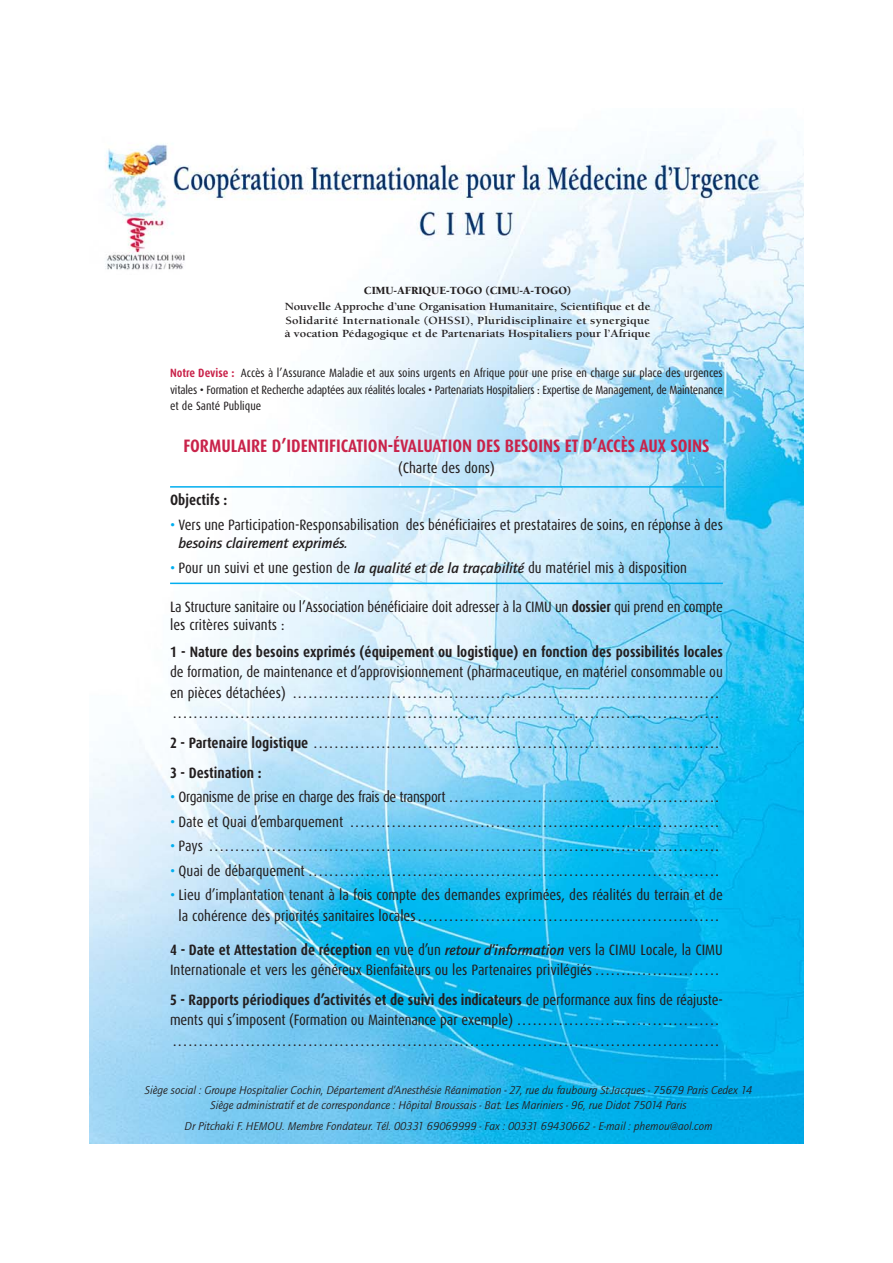
<style>
.page{position:relative;width:893px;height:1263px;background:#fff}
.page>*{position:absolute;margin:0;border:0;box-sizing:border-box;transform-origin:0 0}
.t1{font:700 18px "Dax Condensed";color:#c9234a}
.t2{font:15px/20.2px "Dax Condensed";letter-spacing:-.005em;color:#231f20}
.t3{font:700 15px "Dax Condensed";color:#231f20}
.t4{font:italic 700 15px "Quay Itc T";color:#231f20}
.t5{font:12px/16.5px "Dax Condensed";letter-spacing:-.02em;color:#231f20;text-align:justify}
.t6{font:italic 11.7px/15px "Quay Itc T";color:#231f20;text-align:center}
.t7{font:700 11.25px/13.5px "Berkeley";color:#231f20;text-align:justify;scale:1.1 1}
.t8{font:900 11.25px "Berkeley";color:#231f20}
.t9{font:700 10.5px/20.2px "Dax Condensed";color:#231f20;text-align:center}
.s1{font-weight:700;color:#c9234a}
.s2{color:#00aeef}
.s3{font-family:"Quay Itc T";font-weight:700;font-style:italic}
.s4{font-weight:700}
.s5{font-weight:400;font-size:15px}
.s6{font-size:15px}
.s7{font-weight:400;font-size:15px;color:#00aeef}
.s8{font-weight:700;font-size:10.5px}
</style>
<div class="page">
<img style="left:89px;top:131px;width:715px;height:1012px">
<hr style="left:170px;top:583px;width:553px;height:1px;background:#00aeef">
<hr style="left:170px;top:486px;width:553px;height:2px;background:#00aeef">
<p class="t8" style="left:364px;top:286px;width:209px">CIMU-AFRIQUE-TOGO (CIMU-A-TOGO)</p>
<p class="t7" style="left:285px;top:301px;width:334px">Nouvelle Approche d’une Organisation Humanitaire, Scientifique et de Solidarité Internationale (OHSSI), Pluridisciplinaire et synergique à vocation Pédagogique et de Partenariats Hospitaliers pour l’Afrique</p>
<p class="t5" style="left:170px;top:366px;width:554px"><span class="s1">Notre Devise :</span> Accès à l’Assurance Maladie et aux soins urgents en Afrique pour une prise en charge sur place des urgences vitales • Formation et Recherche adaptées aux réalités locales • Partenariats Hospitaliers : Expertise de Management, de Maintenance et de Santé Publique</p>
<h1 class="t1" style="left:183px;top:438px;width:528px">FORMULAIRE D’IDENTIFICATION-ÉVALUATION DES BESOINS ET D’ACCÈS AUX SOINS</h1>
<h2 class="t2" style="left:398px;top:459px;width:98px">(Charte des dons)</h2>
<h2 class="t3" style="left:170px;top:494px;width:59px">Objectifs :</h2>
<h2 class="t2" style="left:170px;top:516px;width:554px"><span class="s2">•</span> Vers une Participation-Responsabilisation des bénéficiaires et prestataires de soins, en réponse à des</h2>
<h2 class="t4" style="left:179px;top:538px;width:171px">besoins clairement exprimés.</h2>
<h2 class="t2" style="left:170px;top:558px;width:518px"><span class="s2">•</span> Pour un suivi et une gestion de <span class="s3">la qualité et de la traçabilité</span> du matériel mis à disposition</h2>
<h2 class="t2" style="left:170px;top:599px;width:554px;line-height:18px">La Structure sanitaire ou l’Association bénéficiaire doit adresser à la CIMU un <span class="s4">dossier</span> qui prend en compte les critères suivants :</h2>
<h2 class="t3" style="left:170px;top:645px;width:554px">1 - Nature des besoins exprimés (équipement ou logistique) en fonction des possibilités locales</h2>
<h2 class="t2" style="left:170px;top:663px;width:554px">de formation, de maintenance et d’approvisionnement (pharmaceutique, en matériel consommable ou</h2>
<p class="t9" style="left:170px;top:685px;width:550px"><span class="s5">en pièces détachées)</span> . . . . . . . . . . . . . . . . . . . . . . . . . . . . . . . . . . . . . . . . . . . . . . . . . . . . . . . . . . . . . . . . . . . . . . . . . . . . . . . . . . . . . . . . . . . . . . . . . . . . . . . . . . . . . . . . . . . . . . . . . . . . . . . . . . . . . . . . . . . . . . . . . . . . . . . . . . . . . . . . . . . . . . . . . . . . . . . . . . . . . . . . . . .</p>
<p class="t9" style="left:170px;top:735px;width:550px"><span class="s6">2 - Partenaire logistique</span> . . . . . . . . . . . . . . . . . . . . . . . . . . . . . . . . . . . . . . . . . . . . . . . . . . . . . . . . . . . . . . . . . . . . . . . . . . . . . .</p>
<h2 class="t3" style="left:170px;top:766px;width:93px">3 - Destination :</h2>
<p class="t9" style="left:170px;top:789px;width:550px"><span class="s7">•</span> <span class="s5">Organisme de prise en charge des frais de transport</span> . . . . . . . . . . . . . . . . . . . . . . . . . . . . . . . . . . . . . . . . . . . . . . . . . . . .</p>
<p class="t9" style="left:170px;top:814px;width:550px"><span class="s7">•</span> <span class="s5">Date et Quai d’embarquement</span> . . . . . . . . . . . . . . . . . . . . . . . . . . . . . . . . . . . . . . . . . . . . . . . . . . . . . . . . . . . . . . . . . . . . . . .</p>
<p class="t9" style="left:170px;top:838px;width:550px"><span class="s7">•</span> <span class="s5">Pays</span> . . . . . . . . . . . . . . . . . . . . . . . . . . . . . . . . . . . . . . . . . . . . . . . . . . . . . . . . . . . . . . . . . . . . . . . . . . . . . . . . . . . . . . . . . . . . . . . . . .</p>
<p class="t9" style="left:170px;top:863px;width:550px"><span class="s7">•</span> <span class="s5">Quai de débarquement</span> . . . . . . . . . . . . . . . . . . . . . . . . . . . . . . . . . . . . . . . . . . . . . . . . . . . . . . . . . . . . . . . . . . . . . . . . . . . . . . .</p>
<h2 class="t2" style="left:170px;top:886px;width:554px"><span class="s2">•</span> Lieu d’implantation tenant à la fois compte des demandes exprimées, des réalités du terrain et de</h2>
<p class="t9" style="left:179px;top:908px;width:541px"><span class="s5">la cohérence des priorités sanitaires locales</span> . . . . . . . . . . . . . . . . . . . . . . . . . . . . . . . . . . . . . . . . . . . . . . . . . . . . . . . . . .</p>
<h2 class="t2" style="left:170px;top:941px;width:554px"><span class="s4">4 - Date et Attestation de réception</span> en vue d’un <span class="s3">retour d’information</span> vers la CIMU Locale, la CIMU<br>Internationale et vers les généreux Bienfaiteurs ou les Partenaires privilégiés <span class="s8">. . . . . . . . . . . . . . . . . . . . . . . .</span></h2>
<h2 class="t2" style="left:170px;top:991px;width:554px"><span class="s4">5 - Rapports périodiques d’activités et de suivi des indicateurs</span> de performance aux fins de réajuste&shy;ments qui s’imposent (Formation ou Maintenance par exemple) <span class="s8">. . . . . . . . . . . . . . . . . . . . . . . . . . . . . . . . . . . . . . .</span></h2>
<p class="t9" style="left:173px;top:1033px;width:547px">. . . . . . . . . . . . . . . . . . . . . . . . . . . . . . . . . . . . . . . . . . . . . . . . . . . . . . . . . . . . . . . . . . . . . . . . . . . . . . . . . . . . . . . . . . . . . . . . . . . . . . . . .</p>
<p class="t6" style="left:145px;top:1083px;width:609px">Siège social : Groupe Hospitalier Cochin, Département d’Anesthésie Réanimation - 27, rue du faubourg St-Jacques - 75679 Paris Cedex 14<br>Siège administratif et de correspondance : Hôpital Broussais - Bat. Les Mariniers - 96, rue Didot 75014 Paris</p>
<p class="t6" style="left:185px;top:1119px;width:530px">Dr Pitchaki F. HEMOU. Membre Fondateur. Tél. 00331 69069999 - Fax : 00331 69430662 - E-mail : phemou@aol.com</p>
</div>
